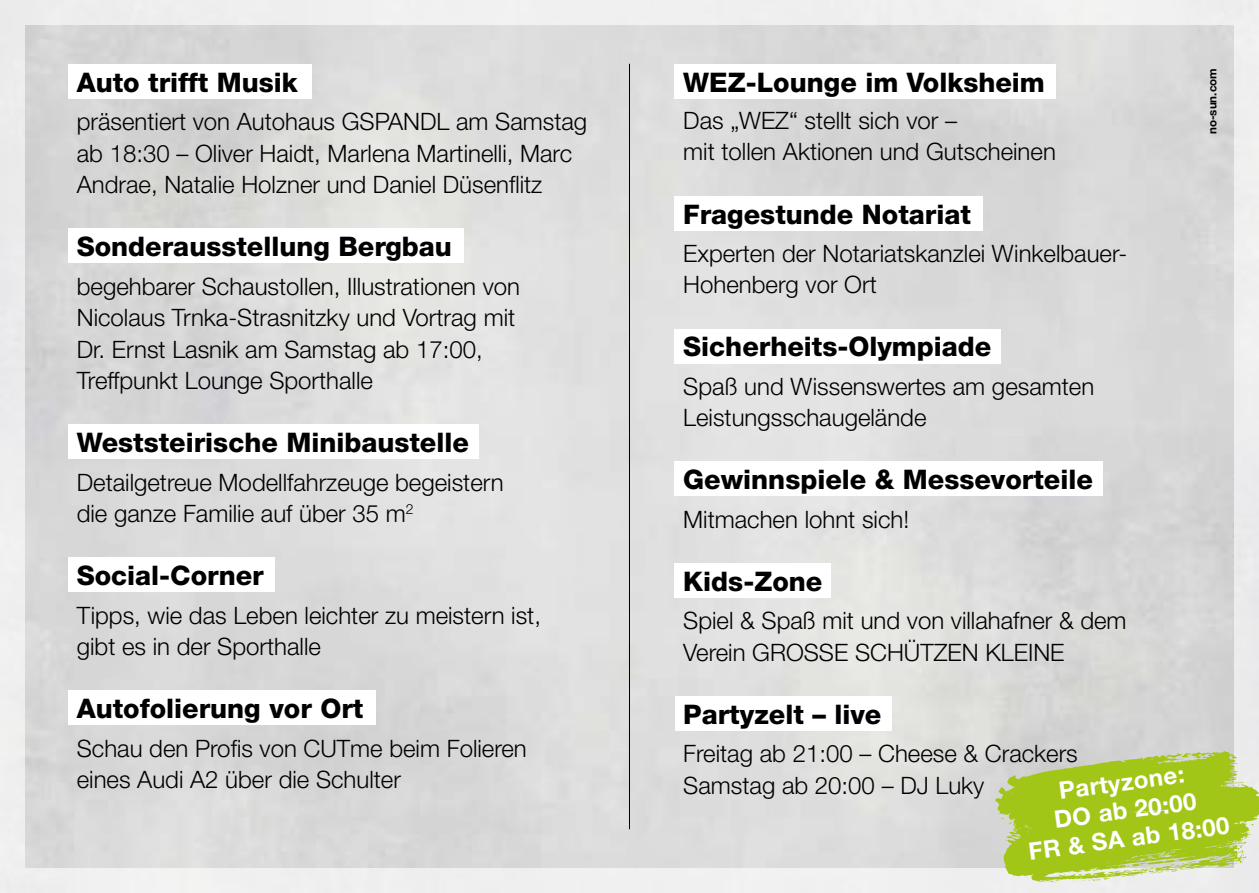
<style>
.page{position:relative;width:1259px;height:893px;background:#efefef}
.page>*{position:absolute;margin:0;border:0;box-sizing:border-box;transform-origin:0 0}
.t1{font:800 27px "Helvetica Neue LT Std";color:#000}
.t2{font:300 24px/31.5px "Helvetica Neue LT Std";color:#000}
.t3{font:700 24px/27.9px "Helvetica Neue LT Std";color:#fff;text-align:center}
.t4{font:700 11.7px "Helvetica Neue LT Std";color:#000}
</style>
<div class="page">
<img style="left:26px;top:26px;width:1207px;height:841px">
<hr style="left:629px;top:64px;width:1px;height:765px;background:#000">
<div style="left:68px;top:65px;width:243px;height:34px;background:#fff"></div>
<div style="left:674px;top:65px;width:381px;height:34px;background:#fff"></div>
<div style="left:674px;top:196px;width:309px;height:34px;background:#fff"></div>
<div style="left:674px;top:329px;width:327px;height:35px;background:#fff"></div>
<div style="left:674px;top:461px;width:429px;height:35px;background:#fff"></div>
<div style="left:674px;top:563px;width:157px;height:35px;background:#fff"></div>
<div style="left:674px;top:696px;width:217px;height:34px;background:#fff"></div>
<div style="left:68px;top:229px;width:395px;height:34px;background:#fff"></div>
<div style="left:68px;top:424px;width:411px;height:34px;background:#fff"></div>
<div style="left:68px;top:557px;width:207px;height:35px;background:#fff"></div>
<div style="left:68px;top:690px;width:307px;height:35px;background:#fff"></div>
<svg style="left:995px;top:751px;width:264px;height:132px;background:#b3cc4f"></svg>
<p class="t1" style="left:77px;top:66px;width:223px">Auto trifft Musik</p>
<p class="t2" style="left:77px;top:105px;width:512px">präsentiert von Autohaus GSPANDL am Samstag ab 18:30 – Oliver Haidt, Marlena Martinelli, Marc<br>Andrae, Natalie Holzner und Daniel Düsenflitz</p>
<p class="t1" style="left:77px;top:231px;width:377px">Sonderausstellung Bergbau</p>
<p class="t2" style="left:77px;top:270px;width:445px">begehbarer Schaustollen, Illustrationen von Nicolaus Trnka-Strasnitzky und Vortrag mit Dr. Ernst Lasnik am Samstag ab 17:00, Treffpunkt Lounge Sporthalle</p>
<p class="t1" style="left:77px;top:427px;width:394px">Weststeirische Minibaustelle</p>
<p class="t2" style="left:77px;top:466px;width:428px">Detailgetreue Modellfahrzeuge begeistern die ganze Familie auf über 35 m<sup>2</sup></p>
<p class="t1" style="left:77px;top:560px;width:189px">Social-Corner</p>
<p class="t2" style="left:77px;top:599px;width:466px">Tipps, wie das Leben leichter zu meistern ist, gibt es in der Sporthalle</p>
<p class="t1" style="left:77px;top:692px;width:288px">Autofolierung vor Ort</p>
<p class="t2" style="left:77px;top:732px;width:451px">Schau den Profis von CUTme beim Folieren eines Audi A2 über die Schulter</p>
<p class="t1" style="left:683px;top:66px;width:363px">WEZ-Lounge im Volksheim</p>
<p class="t2" style="left:683px;top:104px;width:374px">Das „WEZ“ stellt sich vor –<br>mit tollen Aktionen und Gutscheinen</p>
<p class="t1" style="left:683px;top:198px;width:289px">Fragestunde Notariat</p>
<p class="t2" style="left:683px;top:237px;width:445px">Experten der Notariatskanzlei Winkelbauer-<br>Hohenberg vor Ort</p>
<p class="t1" style="left:683px;top:331px;width:310px">Sicherheits-Olympiade</p>
<p class="t2" style="left:683px;top:370px;width:412px">Spaß und Wissenswertes am gesamten<br>Leistungsschaugelände</p>
<p class="t1" style="left:683px;top:464px;width:411px">Gewinnspiele &amp; Messevorteile</p>
<p class="t2" style="left:683px;top:503px;width:227px">Mitmachen lohnt sich!</p>
<p class="t1" style="left:683px;top:565px;width:141px">Kids-Zone</p>
<p class="t2" style="left:683px;top:605px;width:445px">Spiel &amp; Spaß mit und von villahafner &amp; dem<br>Verein GROSSE SCHÜTZEN KLEINE</p>
<p class="t4" style="left:1205px;top:134px;width:68px;rotate:-90deg">no-sun.com</p>
<p class="t1" style="left:683px;top:698px;width:199px">Partyzelt – live</p>
<p class="t2" style="left:683px;top:738px;width:396px">Freitag ab 21:00 – Cheese &amp; Crackers<br>Samstag ab 20:00 – DJ Luky</p>
<p class="t3" style="left:1020px;top:780px;width:204px;rotate:-7deg">Partyzone:<br>DO ab 20:00<br>FR &amp; SA ab 18:00</p>
</div>
